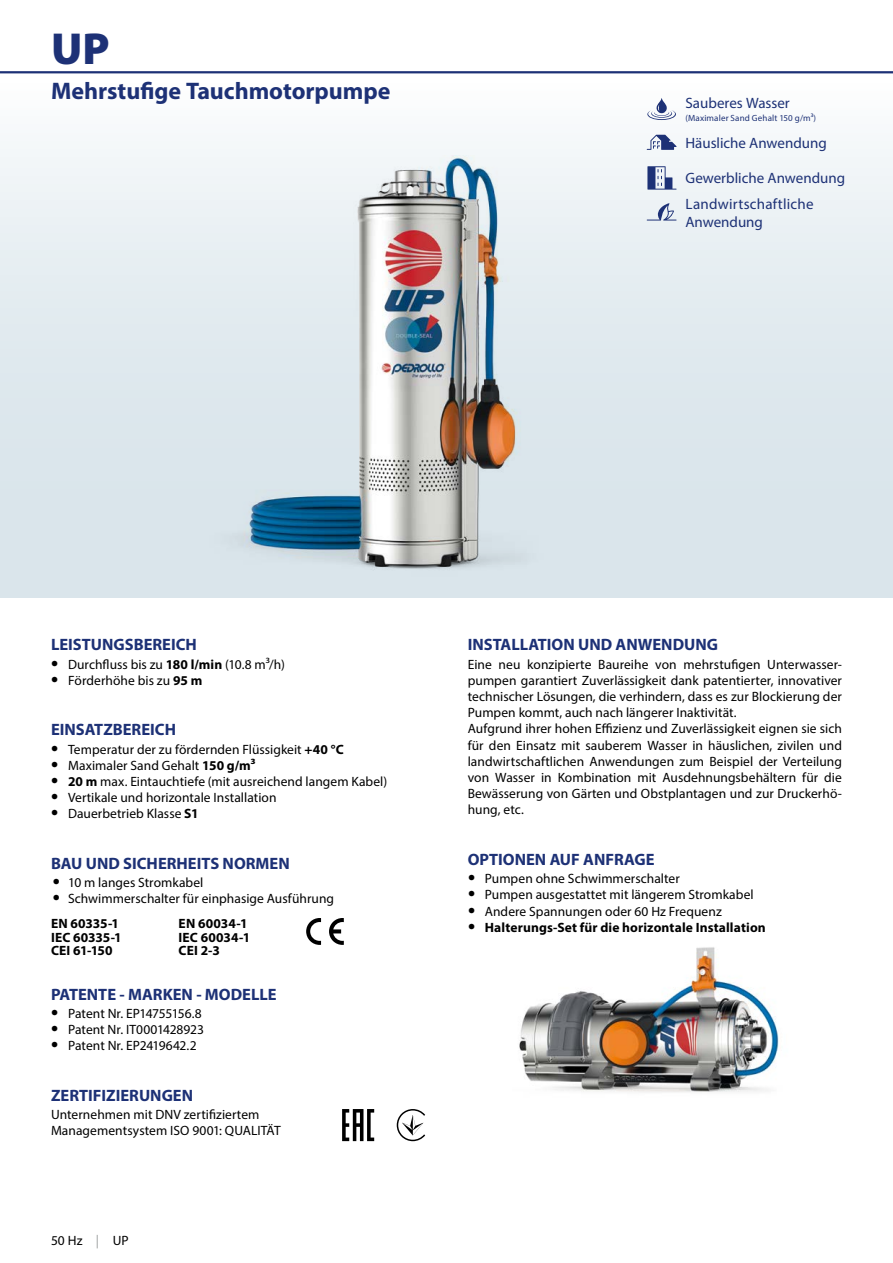
<style>
.page{position:relative;width:893px;height:1263px;background:#fff}
.page>*{position:absolute;margin:0;border:0;box-sizing:border-box;transform-origin:0 0}
.t1{font:900 45px "Myriad Pro";color:#1d3176}
.t2{font:700 24px "Myriad Pro";letter-spacing:-.005em;color:#1d3176}
.t3{font:700 16.5px "Myriad Pro";color:#1d3176}
.t4{font:15px/26.4px "Myriad Pro";color:#1d3176}
.t5{font:13.5px/16.2px "Myriad Pro";letter-spacing:.005em;color:#000}
.t6{font:700 13.5px/13.5px "Myriad Pro";letter-spacing:.01em;color:#000}
.t7{font:9px "Myriad Pro";letter-spacing:.02em;color:#1d3176}
.s1{font-weight:700;font-size:21px}
.s2{font-weight:700}
.s3{color:#9c9e9f}
.s4{font-size:21px}
</style>
<div class="page">
<div style="left:0;top:72px;width:893px;height:525px;background:linear-gradient(to bottom,#f7fafb,#d2e0e7)"></div>
<hr style="left:0;top:71px;width:893px;height:2px;background:#1d3176">
<img style="left:186px;top:156px;width:390px;height:442px">
<img style="left:250px;top:159px;width:264px;height:407px">
<svg style="left:329px;top:918px;width:15px;height:27px"></svg>
<svg style="left:306px;top:918px;width:15px;height:27px"></svg>
<svg style="left:342px;top:1109px;width:32px;height:32px"></svg>
<svg style="left:397px;top:1109px;width:28px;height:32px"></svg>
<img style="left:519px;top:947px;width:260px;height:145px">
<svg style="left:647px;top:166px;width:29px;height:24px"></svg>
<svg style="left:647px;top:203px;width:29px;height:18px"></svg>
<svg style="left:647px;top:98px;width:29px;height:22px"></svg>
<svg style="left:647px;top:135px;width:30px;height:15px"></svg>
<h1 class="t1" style="left:51px;top:18px;width:60px">UP</h1>
<h2 class="t2" style="left:51px;top:75px;width:341px">Mehrstufige Tauchmotorpumpe</h2>
<p class="t4" style="left:685px;top:90px;width:106px">Sauberes Wasser</p>
<p class="t7" style="left:685px;top:112px;width:132px">(Maximaler Sand Gehalt 150 g/m³)</p>
<p class="t4" style="left:685px;top:130px;width:143px">Häusliche Anwendung</p>
<p class="t4" style="left:685px;top:165px;width:161px">Gewerbliche Anwendung<br>Landwirtschaftliche</p>
<p class="t4" style="left:685px;top:209px;width:79px">Anwendung</p>
<p class="t3" style="left:51px;top:634px;width:147px">LEISTUNGSBEREICH</p>
<p class="t5" style="left:51px;top:656px;width:235px"><span class="s1">•</span> Durchfluss bis zu <span class="s2">180 l/min</span> (10.8 m³/h)</p>
<p class="t5" style="left:51px;top:672px;width:153px"><span class="s1">•</span> Förderhöhe bis zu <span class="s2">95 m</span></p>
<p class="t3" style="left:51px;top:719px;width:127px">EINSATZBEREICH</p>
<p class="t5" style="left:51px;top:741px;width:294px"><span class="s1">•</span> Temperatur der zu fördernden Flüssigkeit <span class="s2">+40 °C</span></p>
<p class="t5" style="left:51px;top:757px;width:206px"><span class="s1">•</span> Maximaler Sand Gehalt <span class="s2">150 g/m³</span></p>
<p class="t5" style="left:51px;top:773px;width:338px"><span class="s1">•</span> <span class="s2">20 m</span> max. Eintauchtiefe (mit ausreichend langem Kabel)</p>
<p class="t5" style="left:51px;top:789px;width:227px"><span class="s1">•</span> Vertikale und horizontale Installation</p>
<p class="t5" style="left:51px;top:805px;width:149px"><span class="s1">•</span> Dauerbetrieb Klasse <span class="s2">S1</span></p>
<p class="t3" style="left:51px;top:853px;width:240px">BAU UND SICHERHEITS NORMEN</p>
<p class="t5" style="left:53px;top:874px;width:152px"><span class="s1">•</span> 10 m langes Stromkabel</p>
<p class="t5" style="left:51px;top:886px;width:285px;line-height:24.6px"><span class="s1">•</span> Schwimmerschalter für einphasige Ausführung<br><span class="s2">EN 60335-1</span></p>
<p class="t6" style="left:51px;top:930px;width:72px">IEC 60335-1<br>CEI 61-150</p>
<p class="t6" style="left:179px;top:916px;width:73px">EN 60034-1<br>IEC 60034-1<br>CEI 2-3</p>
<p class="t3" style="left:51px;top:983px;width:227px">PATENTE - MARKEN - MODELLE</p>
<p class="t5" style="left:51px;top:1005px;width:152px"><span class="s1">•</span> Patent Nr. EP14755156.8</p>
<p class="t5" style="left:51px;top:1021px;width:154px"><span class="s1">•</span> Patent Nr. IT0001428923</p>
<p class="t5" style="left:51px;top:1037px;width:147px"><span class="s1">•</span> Patent Nr. EP2419642.2</p>
<p class="t3" style="left:51px;top:1084px;width:144px">ZERTIFIZIERUNGEN</p>
<p class="t5" style="left:51px;top:1106px;width:231px">Unternehmen mit DNV zertifiziertem<br>Managementsystem ISO 9001: QUALITÄT</p>
<p class="t5" style="left:51px;top:1232px;width:79px">50 Hz <span class="s3">|</span> UP</p>
<p class="t5" style="left:51px;top:1232px;width:22px">3 2</p>
<p class="t3" style="left:468px;top:634px;width:252px">INSTALLATION UND ANWENDUNG</p>
<p class="t5" style="left:468px;top:656px;width:376px">Eine neu konzipierte Baureihe von mehrstufigen Unterwasser&shy;pumpen garantiert Zuverlässigkeit dank patentierter, innovativer technischer Lösungen, die verhindern, dass es zur Blockierung der Pumpen kommt, auch nach längerer Inaktivität.<br>Aufgrund ihrer hohen Effizienz und Zuverlässigkeit eignen sie sich für den Einsatz mit sauberem Wasser in häuslichen, zivilen und landwirtschaftlichen Anwendungen zum Beispiel der Verteilung von Wasser in Kombination mit Ausdehnungsbehältern für die Bewässerung von Gärten und Obstplantagen und zur Druckerhö&shy;hung, etc.</p>
<p class="t3" style="left:468px;top:848px;width:188px">OPTIONEN AUF ANFRAGE</p>
<p class="t5" style="left:468px;top:870px;width:213px"><span class="s1">•</span> Pumpen ohne Schwimmerschalter</p>
<p class="t5" style="left:468px;top:886px;width:287px"><span class="s1">•</span> Pumpen ausgestattet mit längerem Stromkabel</p>
<p class="t5" style="left:468px;top:903px;width:255px"><span class="s1">•</span> Andere Spannungen oder 60 Hz Frequenz</p>
<p class="t6" style="left:468px;top:920px;width:299px"><span class="s4">•</span> Halterungs-Set für die horizontale Installation</p>
</div>
